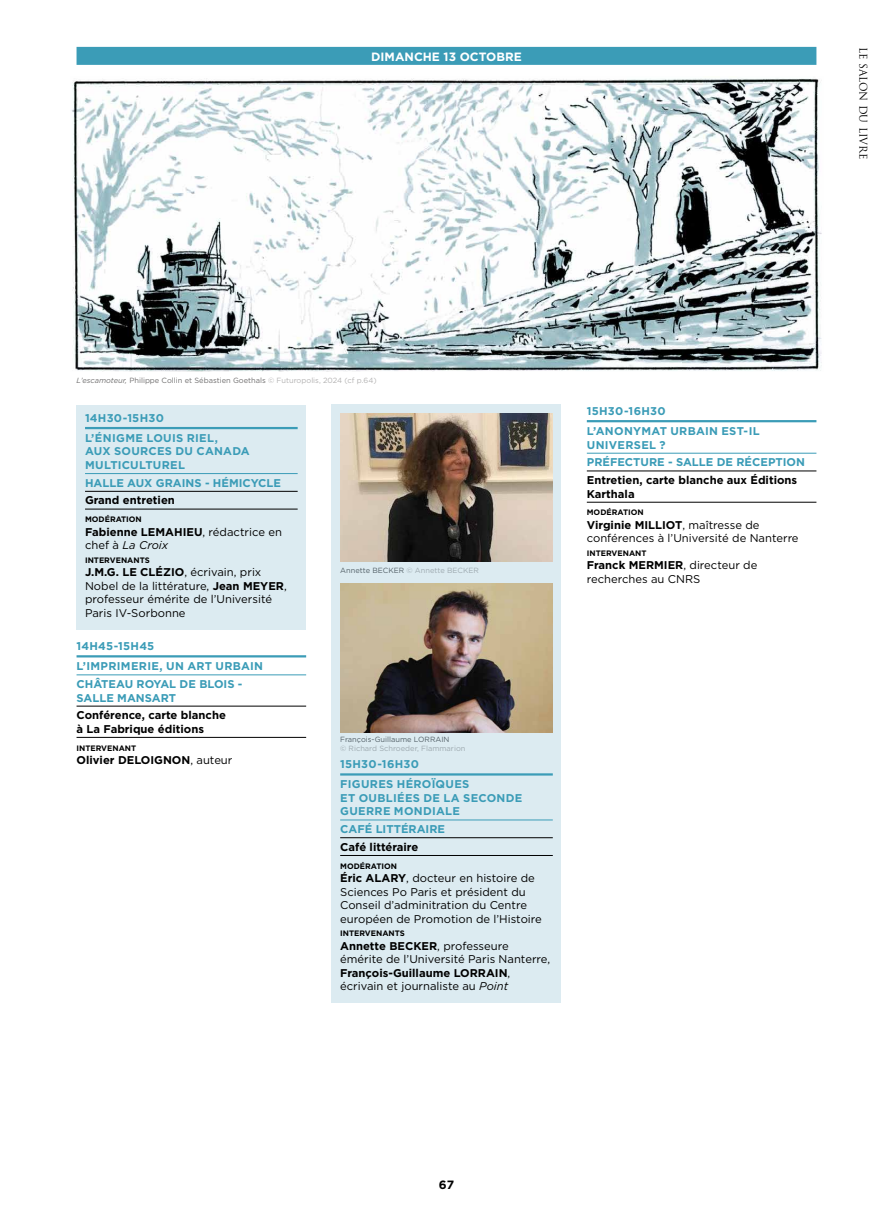
<style>
.page{position:relative;width:893px;height:1212px;background:#fff}
.page>*{position:absolute;margin:0;border:0;box-sizing:border-box;transform-origin:0 0}
.t1{font:700 12px "Gotham";color:#fff}
.t2{font:700 12px "Gotham";color:#000}
.t3{font:11.25px/13.5px "Gotham";color:#000}
.t4{font:700 11.25px/20px "Gotham";letter-spacing:.02em;color:#3b9cb7}
.t5{font:700 11.25px/13.5px "Gotham";color:#000}
.t6{font:700 11.25px/13.5px "Gotham";color:#3b9cb7}
.t7{font:10.5px "Trajan Pro";color:#000}
.t8{font:700 7.8px "Gotham";color:#000}
.t9{font:7.5px "Gotham";color:#706f6f}
.t10{font:7.5px "Gotham";color:#9da9af}
.t11{font:7.5px "Gotham";color:#536067}
.s1{font-style:italic}
.s2{color:#b3b2b2}
.s3{font-weight:700}
.s4{font-weight:400}
.s5{color:#536067}
</style>
<div class="page">
<div style="left:77px;top:47px;width:739px;height:18px;background:#3b9cb7"></div>
<hr style="left:77px;top:655px;width:229px;height:2px;background:#3b9cb7">
<hr style="left:77px;top:674px;width:229px;height:1px;background:#3b9cb7">
<hr style="left:77px;top:706px;width:229px;height:1px;background:#000">
<hr style="left:77px;top:737px;width:229px;height:1px;background:#000">
<div style="left:77px;top:405px;width:229px;height:224px;background:#dcebf1"></div>
<hr style="left:85px;top:427px;width:213px;height:2px;background:#3b9cb7">
<hr style="left:85px;top:473px;width:213px;height:1px;background:#3b9cb7">
<hr style="left:85px;top:491px;width:213px;height:1px;background:#000">
<hr style="left:85px;top:509px;width:213px;height:1px;background:#000">
<div style="left:332px;top:405px;width:229px;height:598px;background:#dcebf1"></div>
<hr style="left:340px;top:773px;width:213px;height:2px;background:#3b9cb7">
<hr style="left:340px;top:819px;width:213px;height:1px;background:#3b9cb7">
<hr style="left:340px;top:837px;width:213px;height:1px;background:#000">
<hr style="left:340px;top:855px;width:213px;height:1px;background:#000">
<img style="left:340px;top:413px;width:213px;height:149px">
<img style="left:340px;top:584px;width:213px;height:149px">
<hr style="left:587px;top:420px;width:229px;height:2px;background:#3b9cb7">
<hr style="left:587px;top:453px;width:229px;height:1px;background:#3b9cb7">
<hr style="left:587px;top:471px;width:229px;height:1px;background:#000">
<hr style="left:587px;top:502px;width:229px;height:1px;background:#000">
<img style="left:71px;top:78px;width:751px;height:293px">
<p class="t1" style="left:371px;top:48px;width:152px">DIMANCHE 13 OCTOBRE</p>
<p class="t7" style="left:870px;top:47px;width:114px;rotate:90deg">LE SALON DU LIVRE</p>
<p class="t9" style="left:77px;top:375px;width:302px"><span class="s1">L’escamoteur,</span> Philippe Collin et Sébastien Goethals <span class="s2">© Futuropolis, 2024 (cf p.64)</span></p>
<p class="t4" style="left:85px;top:408px;width:134px">14H30-15H30<br>L’ÉNIGME LOUIS RIEL,</p>
<p class="t4" style="left:85px;top:445px;width:166px;line-height:13.5px">AUX SOURCES DU CANADA<br>MULTICULTUREL</p>
<p class="t6" style="left:85px;top:476px;width:197px">HALLE AUX GRAINS - HÉMICYCLE</p>
<p class="t5" style="left:85px;top:494px;width:91px">Grand entretien</p>
<p class="t8" style="left:85px;top:514px;width:58px">MODÉRATION</p>
<p class="t3" style="left:85px;top:525px;width:198px"><span class="s3">Fabienne LEMAHIEU</span>, rédactrice en chef à <span class="s1">La Croix</span></p>
<p class="t8" style="left:85px;top:555px;width:66px">INTERVENANTS</p>
<p class="t3" style="left:85px;top:565px;width:203px"><span class="s3">J.M.G. LE CLÉZIO</span>, écrivain, prix<br>Nobel de la littérature, <span class="s3">Jean MEYER</span>, professeur émérite de l’Université<br>Paris IV-Sorbonne</p>
<p class="t4" style="left:77px;top:636px;width:188px">14H45-15H45<br>L’IMPRIMERIE, UN ART URBAIN</p>
<p class="t6" style="left:77px;top:677px;width:167px">CHÂTEAU ROYAL DE BLOIS -<br>SALLE MANSART</p>
<p class="t5" style="left:77px;top:708px;width:151px">Conférence, carte blanche à La Fabrique éditions</p>
<p class="t8" style="left:77px;top:742px;width:61px">INTERVENANT</p>
<p class="t5" style="left:77px;top:753px;width:157px">Olivier DELOIGNON<span class="s4">, auteur</span></p>
<p class="t10" style="left:340px;top:565px;width:140px"><span class="s5">Annette BECKER</span> © Annette BECKER</p>
<p class="t11" style="left:340px;top:734px;width:111px">François-Guillaume LORRAIN</p>
<p class="t10" style="left:340px;top:743px;width:127px">© Richard Schroeder, Flammarion</p>
<p class="t4" style="left:340px;top:754px;width:131px">15H30-16H30<br>FIGURES HÉROÏQUES</p>
<p class="t4" style="left:340px;top:791px;width:184px;line-height:13.5px">ET OUBLIÉES DE LA SECONDE<br>GUERRE MONDIALE</p>
<p class="t6" style="left:340px;top:822px;width:106px">CAFÉ LITTÉRAIRE</p>
<p class="t5" style="left:340px;top:840px;width:80px">Café littéraire</p>
<p class="t8" style="left:340px;top:861px;width:58px">MODÉRATION</p>
<p class="t3" style="left:340px;top:871px;width:203px"><span class="s3">Éric ALARY</span>, docteur en histoire de Sciences Po Paris et président du Conseil d’adminitration du Centre européen de Promotion de l’Histoire</p>
<p class="t8" style="left:340px;top:928px;width:66px">INTERVENANTS</p>
<p class="t3" style="left:340px;top:939px;width:211px"><span class="s3">Annette BECKER</span>, professeure émérite de l’Université Paris Nanterre, <span class="s3">François-Guillaume LORRAIN</span>, écrivain et journaliste au <span class="s1">Point</span></p>
<p class="t4" style="left:587px;top:401px;width:174px">15H30-16H30<br>L’ANONYMAT URBAIN EST-IL</p>
<p class="t6" style="left:587px;top:436px;width:220px;line-height:17.7px">UNIVERSEL ?<br>PRÉFECTURE - SALLE DE RÉCEPTION</p>
<p class="t5" style="left:587px;top:473px;width:212px">Entretien, carte blanche aux Éditions<br>Karthala</p>
<p class="t8" style="left:587px;top:507px;width:58px">MODÉRATION</p>
<p class="t3" style="left:587px;top:518px;width:213px"><span class="s3">Virginie MILLIOT</span>, maîtresse de conférences à l’Université de Nanterre</p>
<p class="t8" style="left:587px;top:548px;width:61px">INTERVENANT</p>
<p class="t3" style="left:587px;top:558px;width:172px"><span class="s3">Franck MERMIER</span>, directeur de recherches au CNRS</p>
<p class="t2" style="left:439px;top:1176px;width:17px">67</p>
</div>
